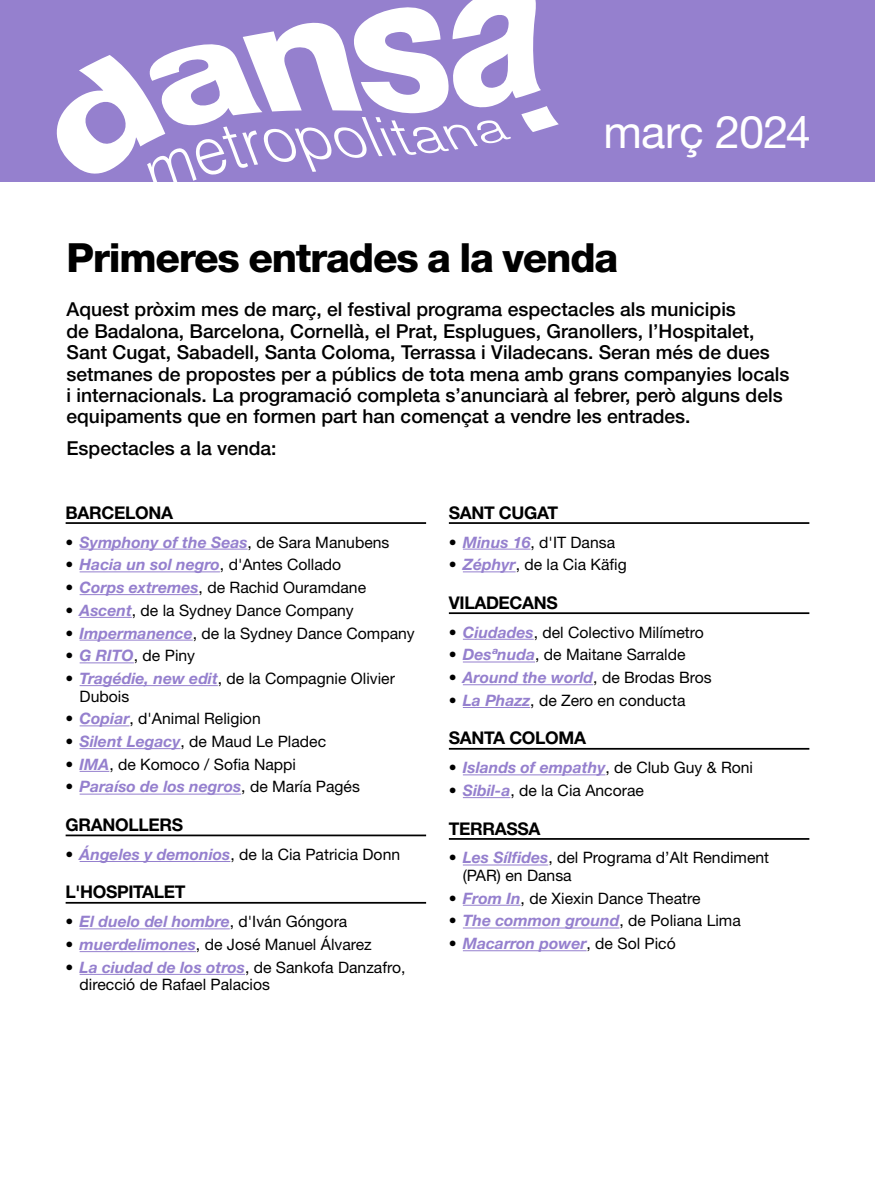
<style>
.page{position:relative;width:875px;height:1190px;background:#fff}
.page>*{position:absolute;margin:0;border:0;box-sizing:border-box;transform-origin:0 0}
.t1{font:45.15px "Helvetica Neue LT Std";letter-spacing:-.015em;color:#fff}
.t2{font:800 40.25px "Helvetica Neue LT Std";letter-spacing:-.03em;color:#000}
.t3{font:500 19.25px/21.4px "Helvetica Neue LT Std";color:#000}
.t4{font:700 17.5px "Helvetica Neue LT Std";letter-spacing:-.02em;color:#000}
.t5{font:15.75px/17.5px "Helvetica Neue LT Std";color:#000}
.t6{font:italic 700 15.75px "Helvetica Neue LT Std";color:#9580ce}
.s1{font-weight:400;font-style:normal;color:#000}
.s2{font-weight:700;font-style:italic;color:#9580ce}
</style>
<div class="page">
<div style="left:0;top:0;width:875px;height:182px;background:#9580ce"></div>
<svg style="left:56px;top:0;width:503px;height:182px"></svg>
<hr style="left:66px;top:522px;width:360px;height:2px;background:#000">
<hr style="left:80px;top:549px;width:168px;height:1px;background:#9580ce">
<hr style="left:80px;top:571px;width:140px;height:1px;background:#9580ce">
<hr style="left:80px;top:594px;width:119px;height:1px;background:#9580ce">
<hr style="left:80px;top:617px;width:52px;height:1px;background:#9580ce">
<hr style="left:80px;top:640px;width:113px;height:1px;background:#9580ce">
<hr style="left:80px;top:662px;width:54px;height:1px;background:#9580ce">
<hr style="left:80px;top:685px;width:138px;height:1px;background:#9580ce">
<hr style="left:80px;top:725px;width:50px;height:1px;background:#9580ce">
<hr style="left:80px;top:748px;width:101px;height:1px;background:#9580ce">
<svg style="left:80px;top:771px;width:29px;height:1px"></svg>
<hr style="left:80px;top:794px;width:161px;height:1px;background:#9580ce">
<hr style="left:66px;top:835px;width:360px;height:1px;background:#000">
<hr style="left:80px;top:861px;width:150px;height:1px;background:#9580ce">
<hr style="left:66px;top:902px;width:360px;height:2px;background:#000">
<hr style="left:80px;top:928px;width:150px;height:1px;background:#9580ce">
<hr style="left:80px;top:951px;width:116px;height:1px;background:#9580ce">
<hr style="left:80px;top:974px;width:165px;height:1px;background:#9580ce">
<hr style="left:449px;top:522px;width:360px;height:2px;background:#000">
<hr style="left:463px;top:549px;width:68px;height:1px;background:#9580ce">
<hr style="left:463px;top:571px;width:53px;height:1px;background:#9580ce">
<hr style="left:449px;top:612px;width:360px;height:2px;background:#000">
<hr style="left:463px;top:639px;width:71px;height:1px;background:#9580ce">
<hr style="left:463px;top:662px;width:72px;height:1px;background:#9580ce">
<hr style="left:463px;top:684px;width:130px;height:1px;background:#9580ce">
<hr style="left:463px;top:707px;width:67px;height:1px;background:#9580ce">
<hr style="left:449px;top:748px;width:360px;height:2px;background:#000">
<hr style="left:463px;top:774px;width:143px;height:1px;background:#9580ce">
<hr style="left:463px;top:797px;width:47px;height:1px;background:#9580ce">
<hr style="left:449px;top:838px;width:360px;height:2px;background:#000">
<hr style="left:463px;top:865px;width:85px;height:1px;background:#9580ce">
<hr style="left:463px;top:905px;width:58px;height:1px;background:#9580ce">
<hr style="left:463px;top:928px;width:157px;height:1px;background:#9580ce">
<hr style="left:463px;top:950px;width:124px;height:1px;background:#9580ce">
<h1 class="t1" style="left:603px;top:105px;width:209px">març 2024</h1>
<h2 class="t2" style="left:67px;top:234px;width:553px">Primeres entrades a la venda</h2>
<p class="t3" style="left:67px;top:298px;width:724px">Aquest pròxim mes de març, el festival programa espectacles als municipis<br>de Badalona, Barcelona, Cornellà, el Prat, Esplugues, Granollers, l’Hospitalet, Sant Cugat, Sabadell, Santa Coloma, Terrassa i Viladecans. Seran més de dues setmanes de propostes per a públics de tota mena amb grans companyies locals i internacionals. La programació completa s’anunciarà al febrer, però alguns dels equipaments que en formen part han començat a vendre les entrades.</p>
<p class="t3" style="left:67px;top:438px;width:212px">Espectacles a la venda:</p>
<p class="t4" style="left:66px;top:502px;width:109px">BARCELONA</p>
<p class="t6" style="left:66px;top:532px;width:325px"><span class="s1">•</span> Symphony of the Seas<span class="s1">, de Sara Manubens</span></p>
<p class="t5" style="left:66px;top:556px;width:277px">• <span class="s2">Hacia un sol negro</span>, d'Antes Collado</p>
<p class="t5" style="left:66px;top:578px;width:302px">• <span class="s2">Corps extremes</span>, de Rachid Ouramdane</p>
<p class="t5" style="left:66px;top:601px;width:290px">• <span class="s2">Ascent</span>, de la Sydney Dance Company</p>
<p class="t5" style="left:66px;top:624px;width:351px">• <span class="s2">Impermanence</span>, de la Sydney Dance Company</p>
<p class="t5" style="left:66px;top:647px;width:131px">• <span class="s2">G RITO</span>, de Piny</p>
<p class="t5" style="left:80px;top:669px;width:317px;text-indent:-14px">• <span class="s2">Tragédie, new edit</span>, de la Compagnie Olivier<br>Dubois</p>
<p class="t5" style="left:66px;top:710px;width:197px">• <span class="s2">Copiar</span>, d'Animal Religion</p>
<p class="t5" style="left:66px;top:732px;width:262px">• <span class="s2">Silent Legacy</span>, de Maud Le Pladec</p>
<p class="t5" style="left:66px;top:755px;width:232px">• <span class="s2">IMA</span>, de Komoco / Sofia Nappi</p>
<p class="t6" style="left:66px;top:777px;width:296px"><span class="s1">•</span> Paraíso de los negros<span class="s1">, de María Pagés</span></p>
<p class="t4" style="left:66px;top:814px;width:119px">GRANOLLERS</p>
<p class="t5" style="left:66px;top:845px;width:336px">• <span class="s2">Ángeles y demonios</span>, de la Cia Patricia Donn</p>
<p class="t4" style="left:66px;top:881px;width:121px">L'HOSPITALET</p>
<p class="t6" style="left:66px;top:912px;width:283px"><span class="s1">•</span> El duelo del hombre<span class="s1">, d'Iván Góngora</span></p>
<p class="t5" style="left:66px;top:935px;width:308px">• <span class="s2">muerdelimones</span>, de José Manuel Álvarez</p>
<p class="t5" style="left:80px;top:958px;width:327px;text-indent:-14px">• <span class="s2">La ciudad de los otros</span>, de Sankofa Danzafro, direcció de Rafael Palacios</p>
<p class="t4" style="left:449px;top:502px;width:111px">SANT CUGAT</p>
<p class="t5" style="left:449px;top:533px;width:168px">• <span class="s2">Minus 16</span>, d'IT Dansa</p>
<p class="t5" style="left:449px;top:556px;width:179px">• <span class="s2">Zéphyr</span>, de la Cia Käfig</p>
<p class="t4" style="left:449px;top:592px;width:110px">VILADECANS</p>
<p class="t5" style="left:449px;top:623px;width:256px">• <span class="s2">Ciudades</span>, del Colectivo Milímetro</p>
<p class="t5" style="left:449px;top:646px;width:238px">• <span class="s2">Desªnuda</span>, de Maitane Sarralde</p>
<p class="t5" style="left:449px;top:669px;width:264px">• <span class="s2">Around the world</span>, de Brodas Bros</p>
<p class="t5" style="left:449px;top:691px;width:238px">• <span class="s2">La Phazz</span>, de Zero en conducta</p>
<p class="t4" style="left:449px;top:727px;width:139px">SANTA COLOMA</p>
<p class="t5" style="left:449px;top:759px;width:306px">• <span class="s2">Islands of empathy</span>, de Club Guy &amp; Roni</p>
<p class="t5" style="left:449px;top:781px;width:197px">• <span class="s2">Sibil-a</span>, de la Cia Ancorae</p>
<p class="t4" style="left:449px;top:817px;width:93px">TERRASSA</p>
<p class="t5" style="left:463px;top:849px;width:308px;text-indent:-14px">• <span class="s2">Les Sílfides</span>, del Programa d’Alt Rendiment (PAR) en Dansa</p>
<p class="t5" style="left:449px;top:889px;width:253px">• <span class="s2">From In</span>, de Xiexin Dance Theatre</p>
<p class="t5" style="left:449px;top:912px;width:294px">• <span class="s2">The common ground</span>, de Poliana Lima</p>
<p class="t6" style="left:449px;top:934px;width:228px"><span class="s1">•</span> Macarron power<span class="s1">, de Sol Picó</span></p>
</div>
